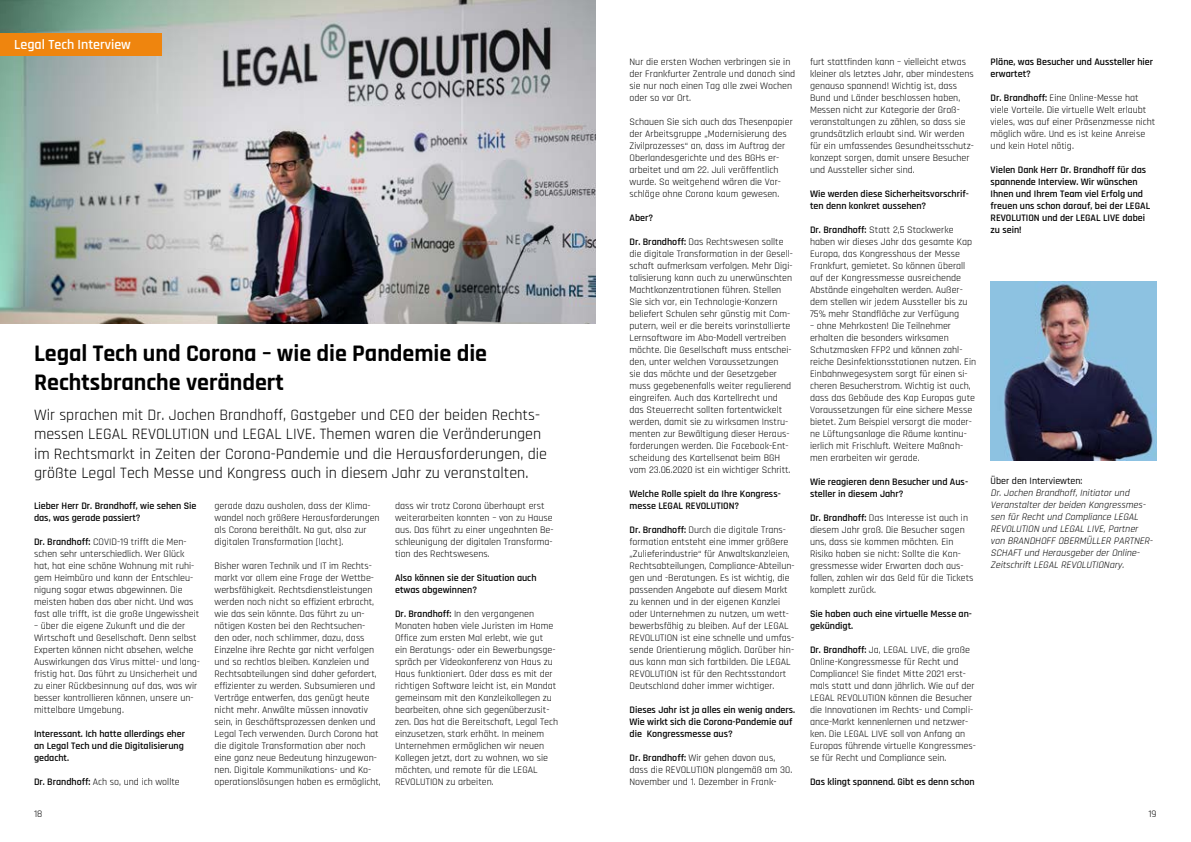
<style>
.page{position:relative;width:1191px;height:842px;background:#fff}
.page>*{position:absolute;margin:0;border:0;box-sizing:border-box;transform-origin:0 0}
.t1{font:700 24px/28.8px "Rajdhani";color:#000}
.t2{font:16px/19.2px "Rajdhani";color:#000}
.t3{font:600 14px "Rajdhani";color:#fff}
.t4{font:10px/12px "Rajdhani";color:#000}
.t5{font:600 10px/12px "Rajdhani";color:#000}
.t6{font:italic 10px/12px "Rajdhani";color:#000}
.t7{font:500 10px "Rajdhani";color:#000}
.s1{font-weight:600}
</style>
<div class="page">
<img style="left:0;top:0;width:595px;height:323px">
<div style="left:0;top:33px;width:162px;height:23px;background:#ef850e"></div>
<img style="left:990px;top:281px;width:167px;height:180px">
<h3 class="t3" style="left:14px;top:36px;width:118px">Legal Tech Interview</h3>
<h1 class="t1" style="left:34px;top:340px;width:454px">Legal Tech und Corona – wie die Pandemie die<br>Rechtsbranche verändert</h1>
<p class="t2" style="left:34px;top:406px;width:514px">Wir sprachen mit Dr. Jochen Brandhoff, Gastgeber und CEO der beiden Rechts&shy;messen LEGAL REVOLUTION und LEGAL LIVE. Themen waren die Veränderungen im Rechtsmarkt in Zeiten der Corona-Pandemie und die Herausforderungen, die größte Legal Tech Messe und Kongress auch in diesem Jahr zu veranstalten.</p>
<p class="t5" style="left:34px;top:500px;width:164px">Lieber Herr Dr. Brandhoff, wie sehen Sie das, was gerade passiert?</p>
<p class="t4" style="left:34px;top:536px;width:167px"><span class="s1">Dr. Brandhoff:</span> COVID-19 trifft die Men&shy;schen sehr unterschiedlich. Wer Glück hat, hat eine schöne Wohnung mit ruhi&shy;gem Heimbüro und kann der Entschleu&shy;nigung sogar etwas abgewinnen. Die meisten haben das aber nicht. Und was fast alle trifft, ist die große Ungewissheit</p>
<p class="t4" style="left:34px;top:620px;width:168px">– über die eigene Zukunft und die der Wirtschaft und Gesellschaft. Denn selbst Experten können nicht absehen, welche Auswirkungen das Virus mittel- und lang&shy;fristig hat. Das führt zu Unsicherheit und zu einer Rückbesinnung auf das, was wir besser kontrollieren können, unsere un&shy;mittelbare Umgebung.</p>
<p class="t5" style="left:34px;top:728px;width:153px">Interessant. Ich hatte allerdings eher an Legal Tech und die Digitalisierung gedacht.</p>
<p class="t4" style="left:34px;top:776px;width:147px"><span class="s1">Dr. Brandhoff:</span> Ach so, und ich wollte</p>
<p class="t4" style="left:34px;top:808px;width:10px">18</p>
<p class="t4" style="left:214px;top:500px;width:167px">gerade dazu ausholen, dass der Klima&shy;wandel noch größere Herausforderungen als Corona bereithält. Na gut, also zur digitalen Transformation [lacht].</p>
<p class="t4" style="left:214px;top:560px;width:168px">Bisher waren Technik und IT im Rechts&shy;markt vor allem eine Frage der Wettbe&shy;werbsfähigkeit. Rechtsdienstleistungen werden noch nicht so effizient erbracht, wie das sein könnte. Das führt zu un&shy;nötigen Kosten bei den Rechtsuchen&shy;den oder, noch schlimmer, dazu, dass Einzelne ihre Rechte gar nicht verfolgen und so rechtlos bleiben. Kanzleien und Rechtsabteilungen sind daher gefordert, effizienter zu werden. Subsumieren und Verträge entwerfen, das genügt heute nicht mehr. Anwälte müssen innovativ sein, in Geschäftsprozessen denken und Legal Tech verwenden. Durch Corona hat die digitale Transformation aber noch eine ganz neue Bedeutung hinzugewon&shy;nen. Digitale Kommunikations- und Ko&shy;operationslösungen haben es ermöglicht,</p>
<p class="t4" style="left:395px;top:500px;width:160px">dass wir trotz Corona überhaupt erst weiterarbeiten konnten – von zu Hause aus. Das führt zu einer ungeahnten Be&shy;schleunigung der digitalen Transforma&shy;tion des Rechtswesens.</p>
<p class="t5" style="left:395px;top:572px;width:143px">Also können sie der Situation auch etwas abgewinnen?</p>
<p class="t4" style="left:395px;top:608px;width:164px"><span class="s1">Dr. Brandhoff:</span> In den vergangenen Monaten haben viele Juristen im Home Office zum ersten Mal erlebt, wie gut<br>ein Beratungs- oder ein Bewerbungsge&shy;spräch per Videokonferenz von Haus zu Haus funktioniert. Oder dass es mit der richtigen Software leicht ist, ein Mandat gemeinsam mit den Kanzleikollegen zu bearbeiten, ohne sich gegenüberzusit&shy;zen. Das hat die Bereitschaft, Legal Tech einzusetzen, stark erhöht. In meinem Unternehmen ermöglichen wir neuen Kollegen jetzt, dort zu wohnen, wo sie möchten, und remote für die LEGAL REVOLUTION zu arbeiten.</p>
<p class="t4" style="left:629px;top:56px;width:167px">Nur die ersten Wochen verbringen sie in der Frankfurter Zentrale und danach sind sie nur noch einen Tag alle zwei Wochen oder so vor Ort.</p>
<p class="t4" style="left:629px;top:116px;width:165px">Schauen Sie sich auch das Thesenpapier der Arbeitsgruppe „Modernisierung des Zivilprozesses“ an, dass im Auftrag der Oberlandesgerichte und des BGHs er&shy;arbeitet und am 22. Juli veröffentlich wurde. So weitgehend wären die Vor&shy;schläge ohne Corona kaum gewesen.</p>
<p class="t5" style="left:629px;top:212px;width:25px">Aber?</p>
<p class="t4" style="left:629px;top:236px;width:165px"><span class="s1">Dr. Brandhoff:</span> Das Rechtswesen sollte die digitale Transformation in der Gesell&shy;schaft aufmerksam verfolgen. Mehr Digi&shy;talisierung kann auch zu unerwünschten Machtkonzentrationen führen. Stellen Sie sich vor, ein Technologie-Konzern beliefert Schulen sehr günstig mit Com&shy;putern, weil er die bereits vorinstallierte Lernsoftware im Abo-Modell vertreiben möchte. Die Gesellschaft muss entschei&shy;den, unter welchen Voraussetzungen<br>sie das möchte und der Gesetzgeber muss gegebenenfalls weiter regulierend eingreifen. Auch das Kartellrecht und das Steuerrecht sollten fortentwickelt werden, damit sie zu wirksamen Instru&shy;menten zur Bewältigung dieser Heraus&shy;forderungen werden. Die Facebook-Ent&shy;scheidung des Kartellsenat beim BGH vom 23.06.2020 ist ein wichtiger Schritt.</p>
<p class="t5" style="left:629px;top:488px;width:153px">Welche Rolle spielt da Ihre Kongress&shy;messe LEGAL REVOLUTION?</p>
<p class="t4" style="left:629px;top:524px;width:167px"><span class="s1">Dr. Brandhoff:</span> Durch die digitale Trans&shy;formation entsteht eine immer größere „Zulieferindustrie“ für Anwaltskanzleien, Rechtsabteilungen, Compliance-Abteilun&shy;gen und -Beratungen. Es ist wichtig, die passenden Angebote auf diesem Markt zu kennen und in der eigenen Kanzlei oder Unternehmen zu nutzen, um wett&shy;bewerbsfähig zu bleiben. Auf der LEGAL REVOLUTION ist eine schnelle und umfas&shy;sende Orientierung möglich. Darüber hin&shy;aus kann man sich fortbilden. Die LEGAL REVOLUTION ist für den Rechtsstandort Deutschland daher immer wichtiger.</p>
<p class="t5" style="left:629px;top:704px;width:167px">Dieses Jahr ist ja alles ein wenig anders.<br>Wie wirkt sich die Corona-Pandemie auf die Kongressmesse aus?</p>
<p class="t4" style="left:629px;top:752px;width:164px"><span class="s1">Dr. Brandhoff:</span> Wir gehen davon aus, dass die REVOLUTION plangemäß am 30.<br>November und 1. Dezember in Frank-</p>
<p class="t4" style="left:810px;top:56px;width:165px">furt stattfinden kann – vielleicht etwas kleiner als letztes Jahr, aber mindestens genauso spannend! Wichtig ist, dass Bund und Länder beschlossen haben, Messen nicht zur Kategorie der Groß&shy;veranstaltungen zu zählen, so dass sie grundsätzlich erlaubt sind. Wir werden für ein umfassendes Gesundheitsschutz&shy;konzept sorgen, damit unsere Besucher und Aussteller sicher sind.</p>
<p class="t5" style="left:810px;top:188px;width:160px">Wie werden diese Sicherheitsvorschrif&shy;ten denn konkret aussehen?</p>
<p class="t4" style="left:810px;top:224px;width:164px"><span class="s1">Dr. Brandhoff:</span> Statt 2,5 Stockwerke haben wir dieses Jahr das gesamte Kap Europa, das Kongresshaus der Messe Frankfurt, gemietet. So können überall auf der Kongressmesse ausreichende Abstände eingehalten werden. Außer&shy;dem stellen wir jedem Aussteller bis zu 75% mehr Standfläche zur Verfügung</p>
<p class="t4" style="left:810px;top:320px;width:168px">– ohne Mehrkosten! Die Teilnehmer erhalten die besonders wirksamen Schutzmasken FFP2 und können zahl&shy;reiche Desinfektionsstationen nutzen. Ein Einbahnwegesystem sorgt für einen si&shy;cheren Besucherstrom. Wichtig ist auch, dass das Gebäude des Kap Europas gute Voraussetzungen für eine sichere Messe bietet. Zum Beispiel versorgt die moder&shy;ne Lüftungsanlage die Räume kontinu&shy;ierlich mit Frischluft. Weitere Maßnah&shy;men erarbeiten wir gerade.</p>
<p class="t5" style="left:810px;top:476px;width:159px">Wie reagieren denn Besucher und Aus&shy;steller in diesem Jahr?</p>
<p class="t4" style="left:810px;top:512px;width:165px"><span class="s1">Dr. Brandhoff:</span> Das Interesse ist auch in diesem Jahr groß. Die Besucher sagen uns, dass sie kommen möchten. Ein Risiko haben sie nicht: Sollte die Kon&shy;gressmesse wider Erwarten doch aus&shy;fallen, zahlen wir das Geld für die Tickets komplett zurück.</p>
<p class="t5" style="left:810px;top:608px;width:163px">Sie haben auch eine virtuelle Messe an&shy;gekündigt.</p>
<p class="t4" style="left:810px;top:644px;width:167px"><span class="s1">Dr. Brandhoff:</span> Ja, LEGAL LIVE, die große Online-Kongressmesse für Recht und Compliance! Sie findet Mitte 2021 erst&shy;mals statt und dann jährlich. Wie auf der LEGAL REVOLUTION können die Besucher die Innovationen im Rechts- und Compli&shy;ance-Markt kennenlernen und netzwer&shy;ken. Die LEGAL LIVE soll von Anfang an Europas führende virtuelle Kongressmes&shy;se für Recht und Compliance sein.</p>
<p class="t5" style="left:810px;top:776px;width:166px">Das klingt spannend. Gibt es denn schon</p>
<p class="t5" style="left:990px;top:56px;width:164px">Pläne, was Besucher und Aussteller hier erwartet?</p>
<p class="t4" style="left:990px;top:92px;width:166px"><span class="s1">Dr. Brandhoff:</span> Eine Online-Messe hat viele Vorteile. Die virtuelle Welt erlaubt vieles, was auf einer Präsenzmesse nicht möglich wäre. Und es ist keine Anreise und kein Hotel nötig.</p>
<p class="t5" style="left:990px;top:164px;width:161px">Vielen Dank Herr Dr. Brandhoff für das spannende Interview. Wir wünschen<br>Ihnen und Ihrem Team viel Erfolg und freuen uns schon darauf, bei der LEGAL<br>REVOLUTION und der LEGAL LIVE dabei zu sein!</p>
<p class="t7" style="left:990px;top:475px;width:93px">Über den Interviewten:</p>
<p class="t6" style="left:990px;top:487px;width:166px">Dr.Jochen Brandhoff,Initiatorund Veranstalterderbeiden Kongressmes&shy;sen fürRechtund Compliance LEGAL REVOLUTION und LEGAL LIVE,Partner von BRANDHOFF OBERMÜLLER PARTNER-SCHAFT und HerausgeberderOnline-ZeitschriftLEGAL REVOLUTIONary.</p>
<p class="t4" style="left:1148px;top:808px;width:10px">19</p>
</div>
